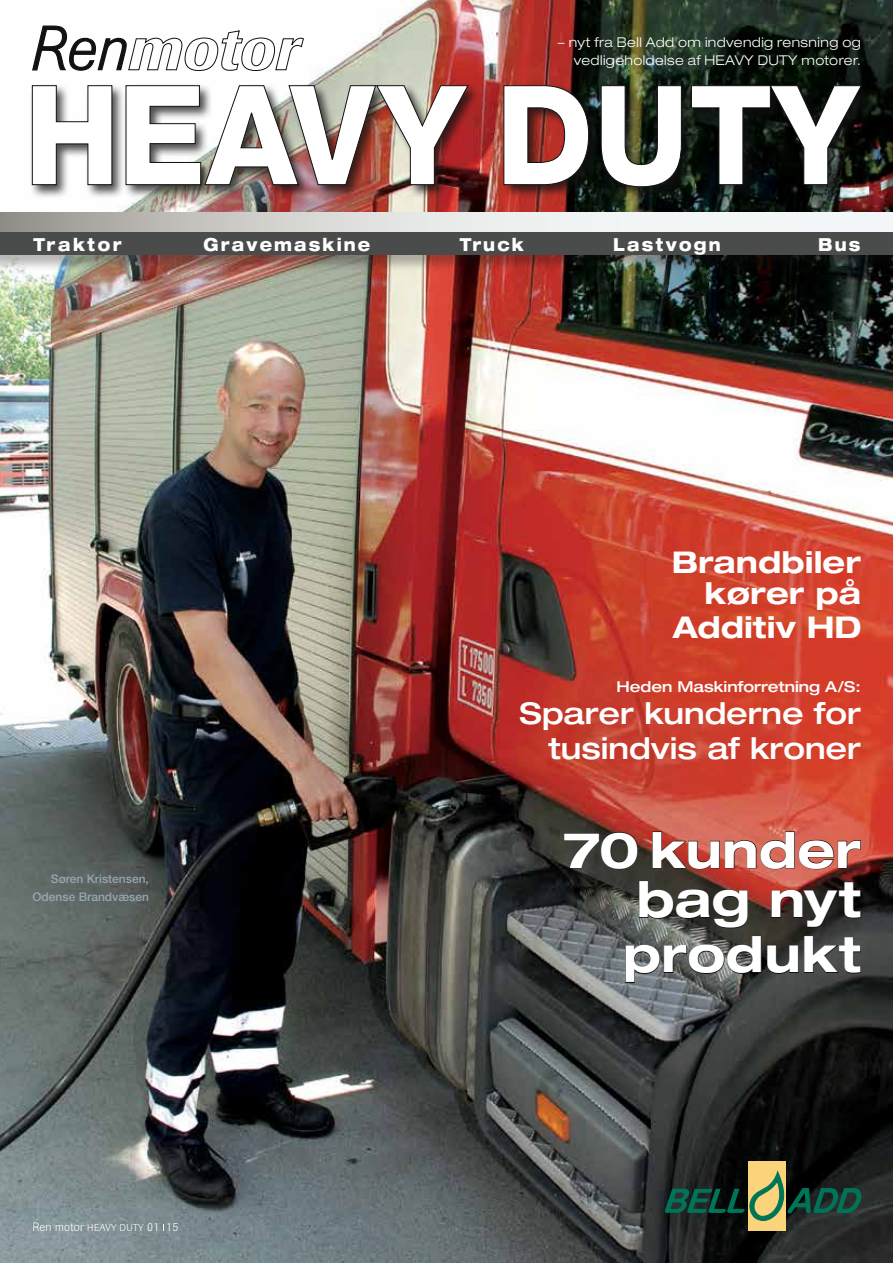
<style>
.page{position:relative;width:893px;height:1263px;background:#fff}
.page>*{position:absolute;margin:0;border:0;box-sizing:border-box;transform-origin:0 0}
.t1{font:700 expanded 49.5px/49.5px "Helvetica Neue";color:#fff;text-align:right}
.t2{font:500 expanded 30px/34.5px "Helvetica Neue";color:#fff;text-align:right}
.t3{font:700 expanded 30px/31.5px "Helvetica Neue";color:#fff;text-align:right}
.t4{font:800 expanded 18px "Helvetica Neue";letter-spacing:.14em;color:#fff;scale:.85 1}
.t5{font:800 expanded 18px "Helvetica Neue";letter-spacing:.17em;color:#fff;scale:.85 1}
.t6{font:500 expanded 15px "Helvetica Neue";color:#fff}
.t7{font:300 expanded 13.5px/18px "Helvetica Neue";letter-spacing:.03em;color:#fff;text-align:right}
.t8{font:500 12px/18px "Helvetica Neue";color:#96a7af;text-align:right}
.t9{font:300 12px "Imago";letter-spacing:.02em;color:#fff}
.s1{font-size:9.75px}
</style>
<div class="page">
<img style="left:0;top:0;width:893px;height:1263px">
<svg style="left:0;top:213px;width:893px;height:19px"></svg>
<div style="left:0;top:233px;width:893px;height:39px;background:#121212;opacity:.3"></div>
<div style="left:0;top:232px;width:893px;height:23px;background:#4a4c4b"></div>
<div style="left:30px;top:83px;width:845px;height:118px;background:#121212;opacity:.75"></div>
<img style="left:32px;top:85px;width:830px;height:102px">
<svg style="left:31px;top:25px;width:274px;height:46px"></svg>
<div style="left:748px;top:1162px;width:37px;height:69px;background:#fad37b"></div>
<svg style="left:665px;top:1171px;width:198px;height:50px;background:#304835"></svg>
<svg style="left:563px;top:832px;width:75px;height:37px;background:#39352e"></svg>
<svg style="left:652px;top:831px;width:209px;height:38px;background:#b45447"></svg>
<svg style="left:639px;top:881px;width:109px;height:48px;background:#403933"></svg>
<svg style="left:771px;top:882px;width:90px;height:46px;background:#3a2520"></svg>
<svg style="left:625px;top:936px;width:236px;height:47px;background:#4d504e"></svg>
<p class="t7" style="left:558px;top:33px;width:304px">– nyt fra Bell Add om indvendig rensning og vedligeholdelse af HEAVY DUTY motorer.</p>
<h3 class="t5" style="left:34px;top:233px;width:105px">Traktor</h3>
<h3 class="t4" style="left:203px;top:233px;width:198px">Gravemaskine</h3>
<h3 class="t4" style="left:460px;top:233px;width:77px">Truck</h3>
<h3 class="t4" style="left:613px;top:233px;width:128px">Lastvogn</h3>
<h3 class="t4" style="left:818px;top:233px;width:51px">Bus</h3>
<h2 class="t3" style="left:672px;top:545px;width:191px">Brandbiler kører på</h2>
<h2 class="t3" style="left:673px;top:610px;width:190px">Additiv HD</h2>
<p class="t6" style="left:617px;top:677px;width:246px">Heden Maskinforretning A/S:</p>
<p class="t8" style="left:32px;top:870px;width:118px">Søren Kristensen,<br>Odense Brandvæsen</p>
<p class="t9" style="left:32px;top:1220px;width:147px">Ren motor <span class="s1">HEAVY DUTY</span> 01 15</p>
<h2 class="t2" style="left:519px;top:696px;width:343px">Sparer kunderne for tusindvis af kroner</h2>
<h1 class="t1" style="left:563px;top:824px;width:299px">70 kunder bag nyt</h1>
<h1 class="t1" style="left:623px;top:929px;width:240px">produkt</h1>
</div>
